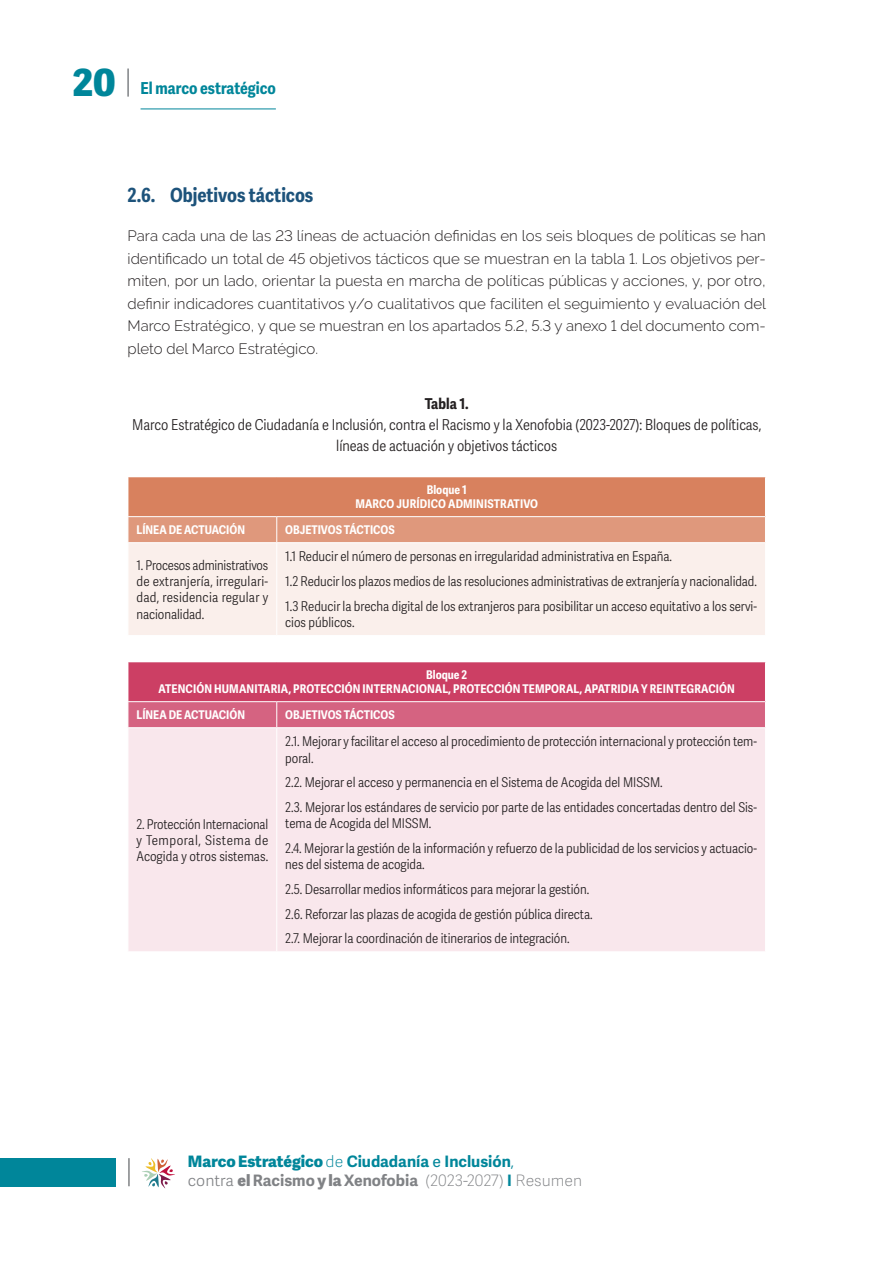
<style>
.page{position:relative;width:893px;height:1263px;background:#fff}
.page>*{position:absolute;margin:0;border:0;box-sizing:border-box;transform-origin:0 0}
.t1{font:800 37.5px "Adelle Sans ARA";color:#00869a}
.t2{font:700 19.5px "Adelle Sans Cnd";color:#1d537b}
.t3{font:700 16.5px "Adelle Sans Cnd";color:#00869a}
.t4{font:700 15.75px/18.9px "Adelle Sans ARA";color:#00869a}
.t5{font:300 15px/22.5px "Raleway";color:#231f20;text-align:justify}
.Grafico_titulo{font:300 15px/21px "Adelle Sans Cnd";color:#231f20;text-align:center}
.Tabla_texto{font:300 13.5px/16.2px "Adelle Sans Cnd";color:#231f20}
.Tabla_cabecera{font:700 12px/13.8px "Adelle Sans Cnd";letter-spacing:.01em;color:#fff;text-align:center}
.Tabla_cabecera_2{font:700 12px "Adelle Sans Cnd";color:#fff}
.s1{font-weight:700}
.s2{font-weight:800}
.s3{font-weight:100}
.s4{font-weight:400}
.s5{font-weight:300}
.s6{font-weight:300;color:#808285}
.s7{font-weight:800;color:#808285}
.s8{color:#808285}
.s9{font-weight:100;color:#808285}
</style>
<div class="page">
<div style="left:0;top:1158px;width:115px;height:28px;background:#00869a"></div>
<hr style="left:128px;top:1158px;width:2px;height:28px;background:#808285">
<hr style="left:127px;top:69px;width:2px;height:28px;background:#808285">
<svg style="left:142px;top:1158px;width:33px;height:30px"></svg>
<hr style="left:141px;top:109px;width:135px;height:1px;background:#00869a">
<div style="left:128px;top:477px;width:637px;height:40px;background:#d8815e"></div>
<div style="left:129px;top:543px;width:636px;height:92px;background:#faefeb"></div>
<hr style="left:276px;top:543px;width:1px;height:92px;background:#fff">
<hr style="left:128px;top:477px;width:1px;height:39px;background:#fff">
<div style="left:128px;top:517px;width:637px;height:25px;background:#df987c"></div>
<hr style="left:128px;top:516px;width:149px;height:1px;background:#fff">
<hr style="left:277px;top:516px;width:489px;height:1px;background:#fff">
<div style="left:128px;top:662px;width:637px;height:40px;background:#cc3f64"></div>
<div style="left:129px;top:728px;width:636px;height:223px;background:#f9e7ec"></div>
<hr style="left:276px;top:728px;width:1px;height:223px;background:#fff">
<hr style="left:128px;top:662px;width:1px;height:39px;background:#fff">
<div style="left:128px;top:702px;width:637px;height:25px;background:#d56381"></div>
<hr style="left:128px;top:701px;width:149px;height:1px;background:#fff">
<hr style="left:277px;top:701px;width:489px;height:1px;background:#fff">
<h1 class="t1" style="left:72px;top:57px;width:45px">20</h1>
<p class="t3" style="left:141px;top:78px;width:137px">El marco estratégico</p>
<h2 class="t2" style="left:128px;top:183px;width:187px">2.6. Objetivos tácticos</h2>
<p class="t5" style="left:128px;top:225px;width:640px">Para cada una de las 23 líneas de actuación definidas en los seis bloques de políticas se han identificado un total de 45 objetivos tácticos que se muestran en la tabla 1. Los objetivos per&shy;miten, por un lado, orientar la puesta en marcha de políticas públicas y acciones, y, por otro, definir indicadores cuantitativos y/o cualitativos que faciliten el seguimiento y evaluación del Marco Estratégico, y que se muestran en los apartados 5.2, 5.3 y anexo 1 del documento com&shy;pleto del Marco Estratégico.</p>
<p class="Grafico_titulo" style="left:132px;top:394px;width:631px"><span class="s1">Tabla 1.<br></span>Marco Estratégico de Ciudadanía e Inclusión, contra el Racismo y la Xenofobia (2023-2027): Bloques de políticas, líneas de actuación y objetivos tácticos</p>
<p class="Tabla_cabecera" style="left:355px;top:483px;width:184px">Bloque 1<br>MARCO JURÍDICO ADMINISTRATIVO</p>
<p class="Tabla_cabecera_2" style="left:136px;top:523px;width:110px">LÍNEA DE ACTUACIÓN</p>
<p class="Tabla_cabecera_2" style="left:285px;top:523px;width:111px">OBJETIVOS TÁCTICOS</p>
<p class="Tabla_texto" style="left:136px;top:557px;width:133px;text-align:justify">1. Procesos administrativos de extranjería, irregulari&shy;dad, residencia regular y nacionalidad.</p>
<p class="Tabla_texto" style="left:285px;top:549px;width:388px">1.1 Reducir el número de personas en irregularidad administrativa en España.</p>
<p class="Tabla_texto" style="left:285px;top:574px;width:473px">1.2 Reducir los plazos medios de las resoluciones administrativas de extranjería y nacionalidad.</p>
<p class="Tabla_texto" style="left:285px;top:598px;width:473px">1.3 Reducir la brecha digital de los extranjeros para posibilitar un acceso equitativo a los servi&shy;cios públicos.</p>
<p class="Tabla_cabecera" style="left:159px;top:668px;width:578px">Bloque 2<br>ATENCIÓN HUMANITARIA, PROTECCIÓN INTERNACIONAL, PROTECCIÓN TEMPORAL, APATRIDIA Y REINTEGRACIÓN</p>
<p class="Tabla_cabecera_2" style="left:136px;top:708px;width:110px">LÍNEA DE ACTUACIÓN</p>
<p class="Tabla_cabecera_2" style="left:285px;top:708px;width:111px">OBJETIVOS TÁCTICOS</p>
<p class="Tabla_texto" style="left:136px;top:816px;width:133px;text-align:justify">2. Protección Internacional y Temporal, Sistema de Acogida y otros sistemas.</p>
<p class="Tabla_texto" style="left:285px;top:734px;width:473px">2.1. Mejorar y facilitar el acceso al procedimiento de protección internacional y protección tem&shy;poral.</p>
<p class="Tabla_texto" style="left:285px;top:775px;width:379px">2.2. Mejorar el acceso y permanencia en el Sistema de Acogida del MISSM.</p>
<p class="Tabla_texto" style="left:285px;top:800px;width:473px">2.3. Mejorar los estándares de servicio por parte de las entidades concertadas dentro del Sis&shy;tema de Acogida del MISSM.</p>
<p class="Tabla_texto" style="left:285px;top:840px;width:473px">2.4. Mejorar la gestión de la información y refuerzo de la publicidad de los servicios y actuacio&shy;nes del sistema de acogida.</p>
<p class="Tabla_texto" style="left:285px;top:881px;width:305px">2.5. Desarrollar medios informáticos para mejorar la gestión.</p>
<p class="Tabla_texto" style="left:285px;top:906px;width:309px">2.6. Reforzar las plazas de acogida de gestión pública directa.</p>
<p class="Tabla_texto" style="left:285px;top:931px;width:286px">2.7. Mejorar la coordinación de itinerarios de integración.</p>
<p class="t4" style="left:188px;top:1154px;width:396px"><span class="s2">Marco Estratégico</span> <span class="s3">de</span> Ciudadanía <span class="s4">e</span> Inclusión<span class="s5">,<br></span><span class="s6">contra</span> <span class="s7">el</span> <span class="s8">Racismo</span> <span class="s7">y la</span> <span class="s8">Xenofobia</span> <span class="s9">(2023-2027)</span> I <span class="s9">Resumen</span></p>
</div>
